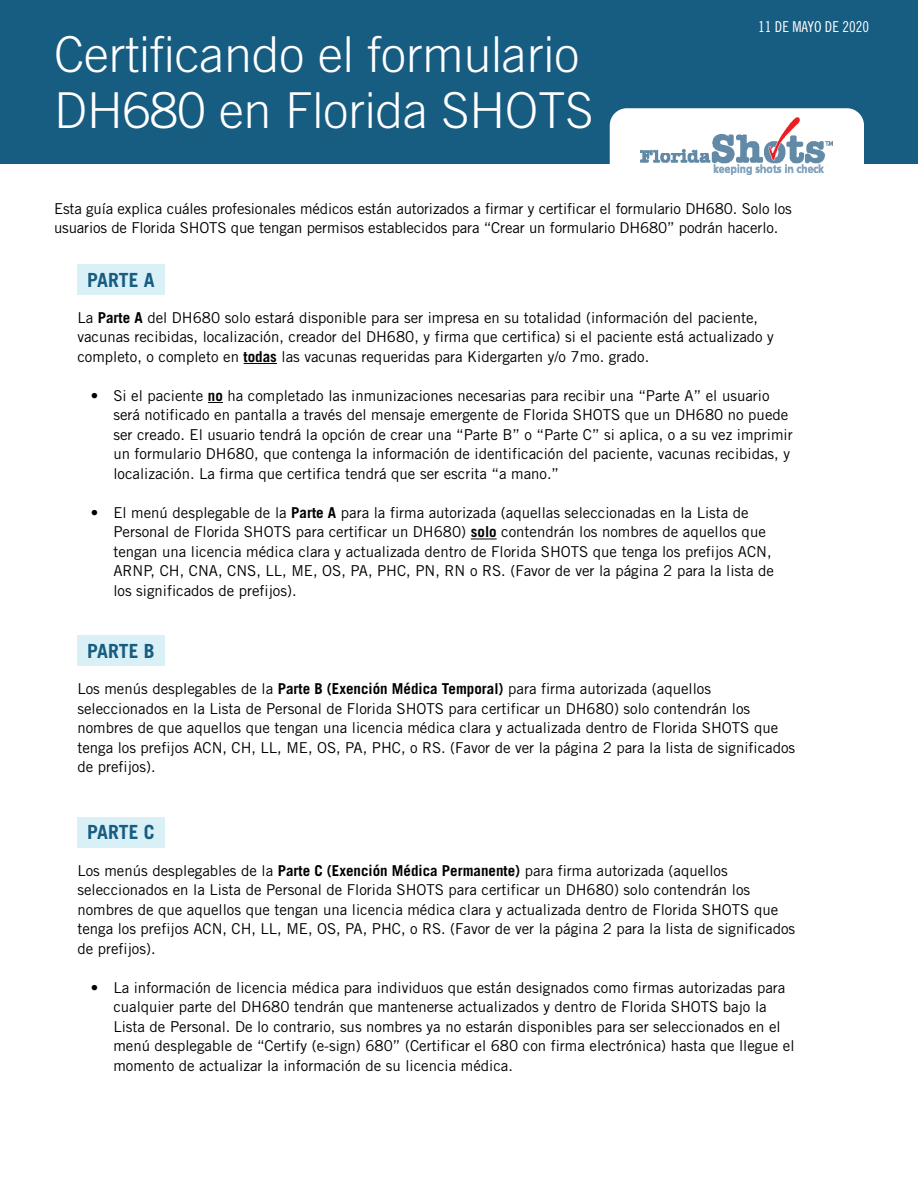
<style>
.page{position:relative;width:918px;height:1188px;background:#fff}
.page>*{position:absolute;margin:0;border:0;box-sizing:border-box;transform-origin:0 0}
.t1{font:300 49.5px/55.5px "Trade Gothic";color:#fff}
.t2{font:700 19.5px "Trade Gothic";color:#175c81}
.t3{font:15px/19.5px "Trade Gothic";color:#000}
.t4{font:15px "Trade Gothic Cond Eighteen";color:#fff}
.s1{font-weight:700}
</style>
<div class="page">
<div style="left:77px;top:265px;width:88px;height:30px;background:#d9f0f7"></div>
<div style="left:77px;top:636px;width:88px;height:30px;background:#d9f0f7"></div>
<div style="left:77px;top:818px;width:88px;height:30px;background:#d9f0f7"></div>
<hr style="left:244px;top:363px;width:33px;height:1px;background:#000">
<svg style="left:208px;top:402px;width:15px;height:1px"></svg>
<svg style="left:471px;top:539px;width:26px;height:1px"></svg>
<div style="left:0;top:0;width:918px;height:164px;background:#175c81"></div>
<div style="left:610px;top:108px;width:254px;height:82px;background:#fff;border-radius:17px"></div>
<img style="left:641px;top:117px;width:192px;height:58px">
<h1 class="t1" style="left:54px;top:26px;width:541px">Certificando el formulario<br>DH680 en Florida SHOTS</h1>
<p class="t4" style="left:758px;top:18px;width:112px">11 DE MAYO DE 2020</p>
<p class="t3" style="left:54px;top:199px;width:739px">Esta guía explica cuáles profesionales médicos están autorizados a firmar y certificar el formulario DH680. Solo los usuarios de Florida SHOTS que tengan permisos establecidos para “Crear un formulario DH680” podrán hacerlo.</p>
<h2 class="t2" style="left:87px;top:268px;width:69px">PARTE A</h2>
<p class="t3" style="left:77px;top:308px;width:698px">La <span class="s1">Parte A</span> del DH680 solo estará disponible para ser impresa en su totalidad (información del paciente, vacunas recibidas, localización, creador del DH680, y firma que certifica) si el paciente está actualizado y completo, o completo en <span class="s1">todas</span> las vacunas requeridas para Kidergarten y/o 7mo. grado.</p>
<p class="t3" style="left:113px;top:386px;width:681px;text-indent:-22px">• Si el paciente <span class="s1">no</span> ha completado las inmunizaciones necesarias para recibir una “Parte A” el usuario será notificado en pantalla a través del mensaje emergente de Florida SHOTS que un DH680 no puede ser creado. El usuario tendrá la opción de crear una “Parte B” o “Parte C” si aplica, o a su vez imprimir un formulario DH680, que contenga la información de identificación del paciente, vacunas recibidas, y localización. La firma que certifica tendrá que ser escrita “a mano.”</p>
<p class="t3" style="left:113px;top:503px;width:662px;text-indent:-22px">• El menú desplegable de la <span class="s1">Parte A</span> para la firma autorizada (aquellas seleccionadas en la Lista de Personal de Florida SHOTS para certificar un DH680) <span class="s1">solo</span> contendrán los nombres de aquellos que tengan una licencia médica clara y actualizada dentro de Florida SHOTS que tenga los prefijos ACN, ARNP, CH, CNA, CNS, LL, ME, OS, PA, PHC, PN, RN o RS. (Favor de ver la página 2 para la lista de los significados de prefijos).</p>
<h2 class="t2" style="left:87px;top:639px;width:69px">PARTE B</h2>
<p class="t3" style="left:77px;top:679px;width:719px">Los menús desplegables de la <span class="s1">Parte B (Exención Médica Temporal)</span> para firma autorizada (aquellos seleccionados en la Lista de Personal de Florida SHOTS para certificar un DH680) solo contendrán los nombres de que aquellos que tengan una licencia médica clara y actualizada dentro de Florida SHOTS que tenga los prefijos ACN, CH, LL, ME, OS, PA, PHC, o RS. (Favor de ver la página 2 para la lista de significados de prefijos).</p>
<h2 class="t2" style="left:87px;top:821px;width:69px">PARTE C</h2>
<p class="t3" style="left:77px;top:860px;width:719px">Los menús desplegables de la <span class="s1">Parte C (Exención Médica Permanente)</span> para firma autorizada (aquellos seleccionados en la Lista de Personal de Florida SHOTS para certificar un DH680) solo contendrán los nombres de que aquellos que tengan una licencia médica clara y actualizada dentro de Florida SHOTS que tenga los prefijos ACN, CH, LL, ME, OS, PA, PHC, o RS. (Favor de ver la página 2 para la lista de significados de prefijos).</p>
<p class="t3" style="left:113px;top:977px;width:683px;text-indent:-22px">• La información de licencia médica para individuos que están designados como firmas autorizadas para cualquier parte del DH680 tendrán que mantenerse actualizados y dentro de Florida SHOTS bajo la Lista de Personal. De lo contrario, sus nombres ya no estarán disponibles para ser seleccionados en el menú desplegable de “Certify (e-sign) 680” (Certificar el 680 con firma electrónica) hasta que llegue el momento de actualizar la información de su licencia médica.</p>
</div>
